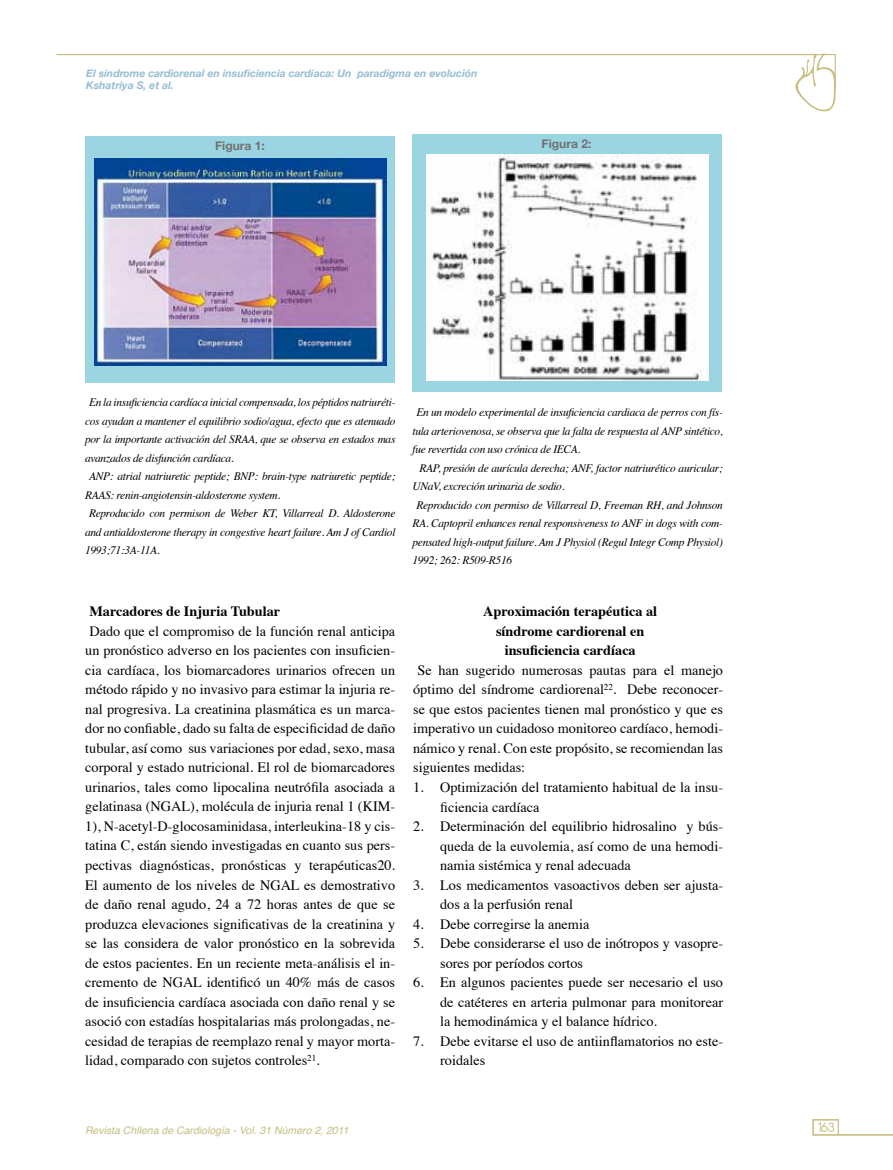
<style>
.page{position:relative;width:893px;height:1170px;background:#fff}
.page>*{position:absolute;margin:0;border:0;box-sizing:border-box;transform-origin:0 0}
.t1{font:15px "Antipasto";color:#c7be80}
.t2{font:14.25px/19.5px "Times";color:#000;text-align:justify}
.t3{font:700 14.25px/19.5px "Times";color:#000;text-align:center}
.t4{font:700 12.15px "Helvetica Neue";color:#707172}
.t5{font:italic 11.4px/18.6px "Times";letter-spacing:-.025em;color:#000;text-align:justify}
.t6{font:italic 700 10.5px/12.6px "Helvetica Neue";color:#96bdd3}
.t7{font:italic 10.5px "Helvetica";color:#c7be80}
</style>
<div class="page">
<svg style="left:56px;top:53px;width:780px;height:59px"></svg>
<hr style="left:839px;top:1134px;width:54px;height:1px;background:#c7be80">
<div style="left:813px;top:1119px;width:26px;height:16px;border:1px solid #c7be80"></div>
<div style="left:85px;top:136px;width:310px;height:247px;background:#9cd5e2"></div>
<img style="left:94px;top:159px;width:292px;height:206px">
<div style="left:412px;top:134px;width:309px;height:258px;background:#9cd5e2"></div>
<img style="left:426px;top:154px;width:283px;height:226px">
<p class="t6" style="left:86px;top:67px;width:393px">El síndrome cardiorenal en insuficiencia cardíaca: Un paradigma en evolución<br>Kshatriya S, et al.</p>
<p class="t4" style="left:215px;top:138px;width:51px">Figura 1:</p>
<p class="t4" style="left:542px;top:136px;width:51px">Figura 2:</p>
<p class="t5" style="left:89px;top:392px;width:308px">En la insuficiencia cardíaca inicial compensada, los péptidos natriuréti-</p>
<p class="t5" style="left:85px;top:411px;width:312px">cos ayudan a mantener el equilibrio sodio/agua, efecto que es atenuado</p>
<p class="t5" style="left:85px;top:429px;width:312px">por la importante activación del SRAA, que se observa en estados mas</p>
<p class="t5" style="left:85px;top:448px;width:150px">avanzados de disfunción cardíaca.</p>
<p class="t5" style="left:89px;top:466px;width:308px">ANP: atrial natriuretic peptide; BNP: brain-type natriuretic peptide;</p>
<p class="t5" style="left:85px;top:485px;width:197px">RAAS: renin-angiotensin-aldosterone system.</p>
<p class="t5" style="left:89px;top:503px;width:308px">Reproducido con permison de Weber KT, Villarreal D. Aldosterone</p>
<p class="t5" style="left:85px;top:522px;width:312px">and antialdosterone therapy in congestive heart failure. Am J of Cardiol</p>
<p class="t5" style="left:85px;top:540px;width:76px">1993;71:3A-11A.</p>
<p class="t5" style="left:412px;top:402px;width:312px;text-indent:4px">En un modelo experimental de insuficiencia cardiaca de perros con fís&shy;tula arteriovenosa, se observa que la falta de respuesta al ANP sintético, fue revertida con uso crónica de IECA.</p>
<p class="t5" style="left:419px;top:458px;width:305px">RAP, presión de aurícula derecha; ANF, factor natriurético auricular;</p>
<p class="t5" style="left:412px;top:476px;width:154px">UNaV, excreción urinaria de sodio.</p>
<p class="t5" style="left:416px;top:495px;width:308px">Reproducido con permiso de Villarreal D, Freeman RH, and Johnson</p>
<p class="t5" style="left:412px;top:513px;width:312px">RA. Captopril enhances renal responsiveness to ANF in dogs with com-</p>
<p class="t5" style="left:412px;top:532px;width:312px">pensated high-output failure. Am J Physiol (Regul Integr Comp Physiol)</p>
<p class="t5" style="left:412px;top:550px;width:101px">1992; 262: R509-R516</p>
<p class="t3" style="left:89px;top:600px;width:192px">Marcadores de Injuria Tubular</p>
<p class="t2" style="left:85px;top:620px;width:311px">Dado que el compromiso de la función renal anticipa un pronóstico adverso en los pacientes con insuficien&shy;cia cardíaca, los biomarcadores urinarios ofrecen un método rápido y no invasivo para estimar la injuria re&shy;nal progresiva. La creatinina plasmática es un marca&shy;dor no confiable, dado su falta de especificidad de daño tubular, así como sus variaciones por edad, sexo, masa corporal y estado nutricional. El rol de biomarcadores urinarios, tales como lipocalina neutrófila asociada a gelatinasa (NGAL), molécula de injuria renal 1 (KIM-1), N-acetyl-D-glocosaminidasa, interleukina-18 y cis&shy;tatina C, están siendo investigadas en cuanto sus pers&shy;pectivas diagnósticas, pronósticas y terapéuticas20.<br>El aumento de los niveles de NGAL es demostrativo de daño renal agudo, 24 a 72 horas antes de que se produzca elevaciones significativas de la creatinina y se las considera de valor pronóstico en la sobrevida de estos pacientes. En un reciente meta-análisis el in&shy;cremento de NGAL identificó un 40% más de casos de insuficiencia cardíaca asociada con daño renal y se asoció con estadías hospitalarias más prolongadas, ne&shy;cesidad de terapias de reemplazo renal y mayor morta&shy;lidad, comparado con sujetos controles<sup>21</sup>.</p>
<p class="t3" style="left:483px;top:600px;width:175px">Aproximación terapéutica al síndrome cardiorenal en insuficiencia cardíaca</p>
<p class="t2" style="left:413px;top:659px;width:311px">Se han sugerido numerosas pautas para el manejo óptimo del síndrome cardiorenal<sup>22</sup>. Debe reconocer&shy;se que estos pacientes tienen mal pronóstico y que es imperativo un cuidadoso monitoreo cardíaco, hemodi&shy;námico y renal. Con este propósito, se recomiendan las siguientes medidas:</p>
<p class="t2" style="left:440px;top:776px;width:284px;text-indent:-27px">1. Optimización del tratamiento habitual de la insu&shy;ficiencia cardíaca</p>
<p class="t2" style="left:440px;top:815px;width:284px;text-indent:-27px">2. Determinación del equilibrio hidrosalino y bús&shy;queda de la euvolemia, así como de una hemodi&shy;namia sistémica y renal adecuada</p>
<p class="t2" style="left:440px;top:873px;width:284px;text-indent:-27px">3. Los medicamentos vasoactivos deben ser ajusta&shy;dos a la perfusión renal</p>
<p class="t2" style="left:413px;top:912px;width:178px">4. Debe corregirse la anemia</p>
<p class="t2" style="left:440px;top:932px;width:284px;text-indent:-27px">5. Debe considerarse el uso de inótropos y vasopre&shy;sores por períodos cortos</p>
<p class="t2" style="left:440px;top:971px;width:284px;text-indent:-27px">6. En algunos pacientes puede ser necesario el uso de catéteres en arteria pulmonar para monitorear la hemodinámica y el balance hídrico.</p>
<p class="t2" style="left:440px;top:1029px;width:284px;text-indent:-27px">7. Debe evitarse el uso de antiinflamatorios no este&shy;roidales</p>
<p class="t7" style="left:85px;top:1121px;width:265px">Revista Chilena de Cardiología - Vol. 31 Número 2, 2011</p>
<p class="t1" style="left:818px;top:1117px;width:18px">163</p>
</div>
